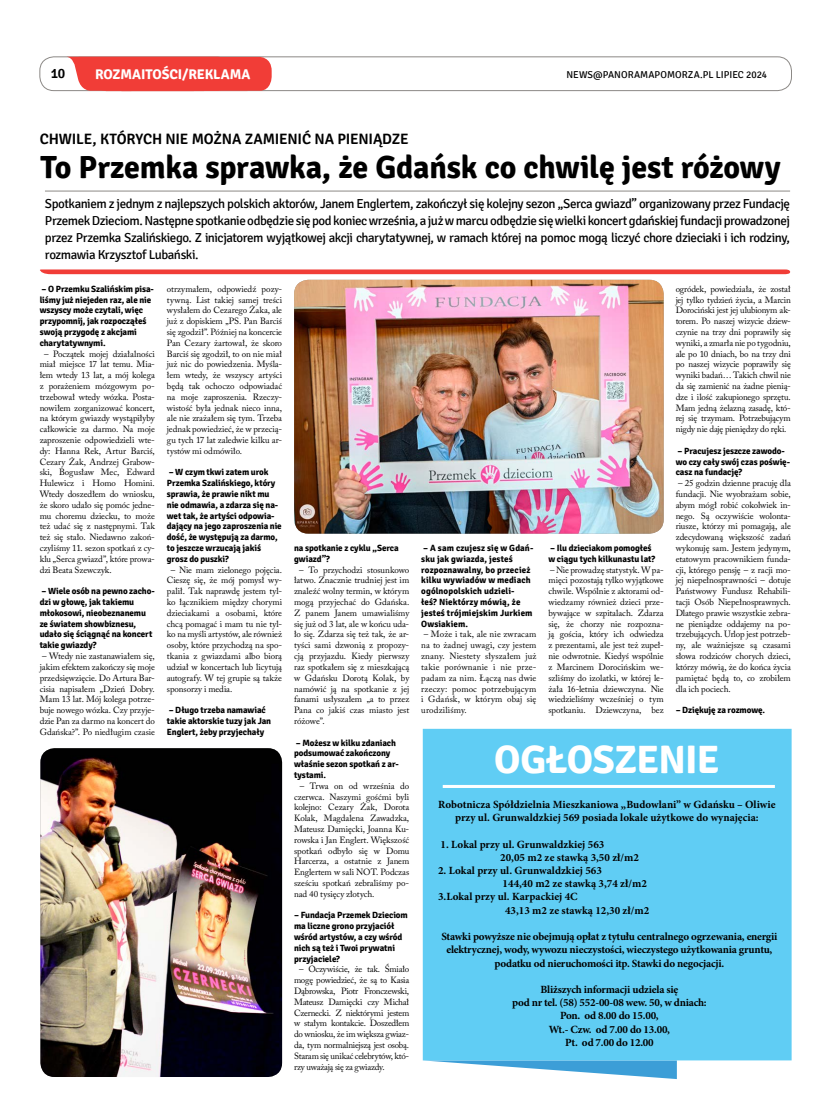
<style>
.page{position:relative;width:820px;height:1106px;background:#fff}
.page>*{position:absolute;margin:0;border:0;box-sizing:border-box;transform-origin:0 0}
.t1{font:700 39.5px "Signika";letter-spacing:-.015em;color:#fff}
.t2{font:700 32px "Signika";letter-spacing:-.005em;color:#000}
.t3{font:600 15px "Signika";letter-spacing:-.015em;color:#000}
.t4{font:700 14px "Signika";letter-spacing:-.005em;color:#fff}
.t5{font:600 14px "Signika";color:#000}
.t6{font:13px/17px "Signika";letter-spacing:-.04em;color:#000;text-align:justify}
.t7{font:700 11px/13.2px "Minion Pro";letter-spacing:-.01em;color:#000;text-align:center}
.t8{font:10px "Signika";color:#000}
.t9{font:9px/10.8px "Adobe Caslon Pro";letter-spacing:-.005em;color:#000;text-align:justify}
.t10{font:700 9px/10.8px "Signika";letter-spacing:-.01em;color:#000}
.t11{font:700 9px/10.8px "Signika";letter-spacing:.01em;color:#000}
</style>
<div class="page">
<div style="left:40px;top:57px;width:751px;height:34px;border:1px solid #8c8986;border-radius:14px"></div>
<svg style="left:67px;top:57px;width:204px;height:34px"></svg>
<svg style="left:422px;top:1060px;width:255px;height:19px"></svg>
<div style="left:422px;top:729px;width:369px;height:331px;background:#60cdf4"></div>
<hr style="left:442px;top:785px;width:332px;height:3px;background:#fff">
<hr style="left:45px;top:191px;width:744px;height:1px;background:#8c8986">
<svg style="left:40px;top:269px;width:749px;height:5px"></svg>
<img style="left:294px;top:280px;width:369px;height:253px">
<img style="left:40px;top:748px;width:242px;height:329px">
<h3 class="t5" style="left:51px;top:65px;width:16px">10</h3>
<h3 class="t4" style="left:95px;top:66px;width:157px">rozmaitości/reklama</h3>
<p class="t8" style="left:566px;top:69px;width:202px">NEWS@PANORAMAPOMORZA.PL LIPIEC 2024</p>
<h3 class="t3" style="left:40px;top:130px;width:134px">CHWI LE, KTÓRYCH NIE</h3>
<h3 class="t3" style="left:192px;top:130px;width:91px">MOŻNA ZAMIENI</h3>
<h3 class="t3" style="left:302px;top:130px;width:52px">Ć NA PIENIĄ</h3>
<h3 class="t3" style="left:382px;top:130px;width:19px">DZE</h3>
<h2 class="t2" style="left:41px;top:148px;width:741px">To Przemka sprawka, że Gdańsk co chwilę jest różowy</h2>
<p class="t6" style="left:45px;top:196px;width:746px">Spotkaniem z jednym z najlepszych polskich aktorów, Janem Englertem, zakończył się kolejny sezon „Serca gwiazd” organizowany przez Fundację Przemek Dzieciom. N astępne spotkanie odbędzie się pod koniec września, ajuż wmarcu odbędzie się wielki koncert gdańskiej fundacji prowadzonej przez Przemka Szalińskiego. Z inicjatorem wyjątkowej akcji charytatywnej, w ramach której na pomoc mogą liczyć chore dzieciaki i ich rodziny, rozmawia Krzysztof Lubański.</p>
<p class="t10" style="left:40px;top:283px;width:116px">– OPrzemku Szalińskim pisa&shy;liśmy już niejeden raz, ale nie wszyscy może czytali, więc przypomnij, jak rozpocząłeś swoją przygodę z akcjami charytatywnymi.</p>
<p class="t9" style="left:40px;top:348px;width:117px;text-indent:4px">– Początek mojej działalności miał miejsce 17 lat temu. Mia&shy;łem wtedy 13 lat, a mój kolega z porażeniem mózgowym po&shy;trzebował wtedy wózka. Posta&shy;nowiłem zorganizować koncert, na którym gwiazdy wystąpiłyby całkowicie za darmo. Na moje zaproszenie odpowiedzieli wte&shy;dy: Hanna Rek, Artur Barciś, Cezary Żak, Andrzej Grabow&shy;ski, Bogusław Mec, Edward Hulewicz i Homo Homini.<br>Wtedy doszedłem do wniosku, że skoro udało się pomóc jedne&shy;mu choremu dziecku, to może też udać się z następnymi. Tak też się stało. Niedawno zakoń&shy;czyliśmy 11. sezon spotkań z cy&shy;klu „Serca gwiazd”, które prowa&shy;dzi Beata Szewczyk.</p>
<p class="t10" style="left:40px;top:586px;width:117px">– Wiele osób na pewno zacho&shy;dzi w głowę, jak takiemu młokosowi, nieobeznanemu ze światem showbiznesu, udało się ściągnąć na koncert takie gwiazdy?</p>
<p class="t9" style="left:40px;top:650px;width:117px">– Wtedy nie zastanawiałem się, jakim efektem zakończy się moje przedsięwzięcie. Do Artura Bar&shy;cisia napisałem „Dzień Dobry.<br>Mam 13 lat. Mój kolega potrze&shy;buje nowego wózka. Czy przyje&shy;dzie Pan za darmo na koncert do Gdańska?”. Po niedługim czasie</p>
<p class="t9" style="left:167px;top:283px;width:117px">otrzymałem, odpowiedź pozy&shy;tywną. List takiej samej treści wysłałem do Cezarego Żaka, ale już z dopiskiem „PS. Pan Barciś się zgodził”. Później na koncercie Pan Cezary żartował, że skoro Barciś się zgodził, to on nie miał już nic do powiedzenia. Myśla&shy;łem wtedy, że wszyscy artyści będą tak ochoczo odpowiadać na moje zaproszenia. Rzeczy&shy;wistość była jednak nieco inna, ale nie zrażałem się tym. Trzeba jednak powiedzieć, że w przecią&shy;gu tych 17 lat zaledwie kilku ar&shy;tystów mi odmówiło.</p>
<p class="t10" style="left:167px;top:467px;width:116px">– W czym tkwi zatem urok<br>Przemka Szalińskiego, który sprawia, że prawie nikt mu nie odmawia, a zdarza się na&shy;wet tak, że artyści odpowia&shy;dający na jego zaproszenia nie dość, że występują za darmo, to jeszcze wrzucają jakiś grosz do puszki?</p>
<p class="t9" style="left:167px;top:564px;width:117px;text-indent:4px">– Nie mam zielonego pojęcia.<br>Cieszę się, że mój pomysł wy&shy;palił. Tak naprawdę jestem tyl&shy;ko łącznikiem między chorymi dzieciakami a osobami, które chcą pomagać i mam tu nie tyl&shy;ko na myśli artystów, ale również osoby, które przychodzą na spo&shy;tkania z gwiazdami albo biorą udział w koncertach lub licytują autografy. W tej grupie są także sponsorzy i media.</p>
<p class="t10" style="left:167px;top:704px;width:106px">– Długo trzeba namawiać takie aktorskie tuzy jak Jan<br>Englert, żeby przyjechały</p>
<p class="t9" style="left:675px;top:283px;width:117px">ogródek, powiedziała, że został jej tylko tydzień życia, a Marcin Dorociński jest jej ulubionym ak&shy;torem. Po naszej wizycie dziew&shy;czynie na trzy dni poprawiły się wyniki, a zmarła nie po tygodniu, ale po 10 dniach, bo na trzy dni po naszej wizycie poprawiły się wyniki badań… Takich chwil nie da się zamienić na żadne pienią&shy;dze i ilość zakupionego sprzętu.<br>Mam jedną żelazną zasadę, któ&shy;rej się trzymam. Potrzebującym nigdy nie daję pieniędzy do ręki.</p>
<p class="t10" style="left:675px;top:445px;width:116px">– Pracujesz jeszcze zawodo&shy;wo czy cały swój czas poświę&shy;casz na fundację?</p>
<p class="t9" style="left:675px;top:477px;width:117px">– 25 godzin dzienne pracuję dla fundacji. Nie wyobrażam sobie, abym mógł robić cokolwiek in&shy;nego. Są oczywiście wolonta&shy;riusze, którzy mi pomagają, ale zdecydowaną większość zadań wykonuję sam. Jestem jedynym, etatowym pracownikiem funda&shy;cji, którego pensję – z racji mo&shy;jej niepełnosprawności – dotuje Państwowy Fundusz Rehabili&shy;tacji Osób Niepełnosprawnych.<br>Dlatego prawie wszystkie zebra&shy;ne pieniądze oddajemy na po&shy;trzebujących. Urlop jest potrzeb&shy;ny, ale ważniejsze są czasami słowa rodziców chorych dzieci, którzy mówią, że do końca życia pamiętać będą to, co zrobiłem dla ich pociech.</p>
<p class="t10" style="left:675px;top:704px;width:91px">– Dziękuję za rozmowę.</p>
<p class="t11" style="left:421px;top:542px;width:114px">– A sam czujesz się w Gdań&shy;sku jak gwiazda, jesteś rozpoznawalny, bo przecież kilku wywiadów w mediach ogólnopolskich udzieli-<br>łeś? Niektórzy mówią, że jesteś trójmiejskim Jurkiem<br>Owsiakiem.</p>
<p class="t9" style="left:421px;top:629px;width:117px">– Może i tak, ale nie zwracam na to żadnej uwagi, czy jestem znany. Niestety słyszałem już takie porównanie i nie prze&shy;padam za nim. Łączą nas dwie rzeczy: pomoc potrzebującym i Gdańsk, w którym obaj się urodziliśmy.</p>
<p class="t10" style="left:548px;top:542px;width:108px">– Ilu dzieciakom pomogłeś w ciągu tych kilkunastu lat?</p>
<p class="t9" style="left:548px;top:564px;width:117px">– Nie prowadzę statystyk. W pa&shy;mięci pozostają tylko wyjątkowe chwile. Wspólnie z aktorami od&shy;wiedzamy również dzieci prze&shy;bywające w szpitalach. Zdarza się, że chorzy nie rozpozna&shy;ją gościa, który ich odwiedza z prezentami, ale jest też zupeł&shy;nie odwrotnie. Kiedyś wspólnie z Marcinem Dorocińskim we&shy;szliśmy do izolatki, w której le&shy;żała 16-letnia dziewczyna. Nie wiedzieliśmy wcześniej o tym spotkaniu. Dziewczyna, bez</p>
<p class="t10" style="left:294px;top:542px;width:106px">na spotkanie z cyklu „Serca gwiazd”?</p>
<p class="t9" style="left:294px;top:564px;width:117px;text-indent:5px">– To przychodzi stosunkowo łatwo. Znacznie trudniej jest im znaleźć wolny termin, w którym mogą przyjechać do Gdańska.<br>Z panem Janem umawialiśmy się już od 3 lat, ale w końcu uda&shy;ło się. Zdarza się też tak, że ar&shy;tyści sami dzwonią z propozy&shy;cją przyjazdu. Kiedy pierwszy raz spotkałem się z mieszkającą w Gdańsku Dorotą Kolak, by namówić ją na spotkanie z jej fanami usłyszałem „a to przez Pana co jakiś czas miasto jest różowe”.</p>
<p class="t10" style="left:294px;top:737px;width:106px">– Możesz w kilku zdaniach podsumować zakończony właśnie sezon spotkań z ar&shy;tystami.</p>
<p class="t9" style="left:294px;top:780px;width:117px;text-indent:6px">– Trwa on od września do czerwca. Naszymi gośćmi byli kolejno: Cezary Żak, Dorota Kolak, Magdalena Zawadzka, Mateusz Damięcki, Joanna Ku&shy;rowska i Jan Englert. Większość spotkań odbyło się w Domu Harcerza, a ostatnie z Janem Englertem w sali NOT. Podczas sześciu spotkań zebraliśmy po&shy;nad 40 tysięcy złotych.</p>
<p class="t10" style="left:294px;top:910px;width:115px">– Fundacja Przemek Dzieciom ma liczne grono przyjaciół wśród artystów, a czy wśród nich są też i Twoi prywatni przyjaciele?</p>
<p class="t9" style="left:294px;top:963px;width:117px;text-indent:5px">– Oczywiście, że tak. Śmiało mogę powiedzieć, że są to Kasia Dąbrowska, Piotr Fronczewski, Mateusz Damięcki czy Michał Czernecki. Z niektórymi jestem w stałym kontakcie. Doszedłem do wniosku, że im większa gwiaz&shy;da, tym normalniejszą jest osobą.<br>Staram się unikać celebrytów, któ&shy;rzy uważają się za gwiazdy.</p>
<h1 class="t1" style="left:494px;top:736px;width:222px">ogłoszen ie</h1>
<p class="t7" style="left:438px;top:797px;width:339px">Robotnicza Spółdzielnia Mieszkaniowa „Budowlani” w Gdańsku – Oliwie przy ul. Grunwaldzkiej 569 posiada lokale użytkowe do wynajęcia:</p>
<p class="t7" style="left:500px;top:837px;width:140px;text-align:left;text-indent:-60px">1. Lokal przy ul. Grunwaldzkiej 563<br>20,05 m2 ze stawką 3,50 zł/m2</p>
<p class="t7" style="left:438px;top:863px;width:165px">2. Lokal przy ul. Grunwaldzkiej 563</p>
<p class="t7" style="left:502px;top:877px;width:146px">144,40 m2 ze stawką 3,74 zł/m2</p>
<p class="t7" style="left:438px;top:890px;width:141px">3.Lokal przy ul. Karpackiej 4C</p>
<p class="t7" style="left:505px;top:903px;width:146px">43,13 m2 ze stawką 12,30 zł/m2</p>
<p class="t7" style="left:441px;top:929px;width:337px">Stawki powyższe nie obejmują opłat z tytułu centralnego ogrzewania, energii elektrycznej, wody, wywozu nieczystości, wieczystego użytkowania gruntu, podatku od nieruchomości itp. Stawki do negocjacji.</p>
<p class="t7" style="left:512px;top:982px;width:196px">Bliższych informacji udziela się<br>pod nr tel. (58) 552-00-08 wew. 50, w dniach:<br>Pon. od 8.00 do 15.00,<br>Wt.- Czw. od 7.00 do 13.00,<br>Pt. od 7.00 do 12.00</p>
</div>
